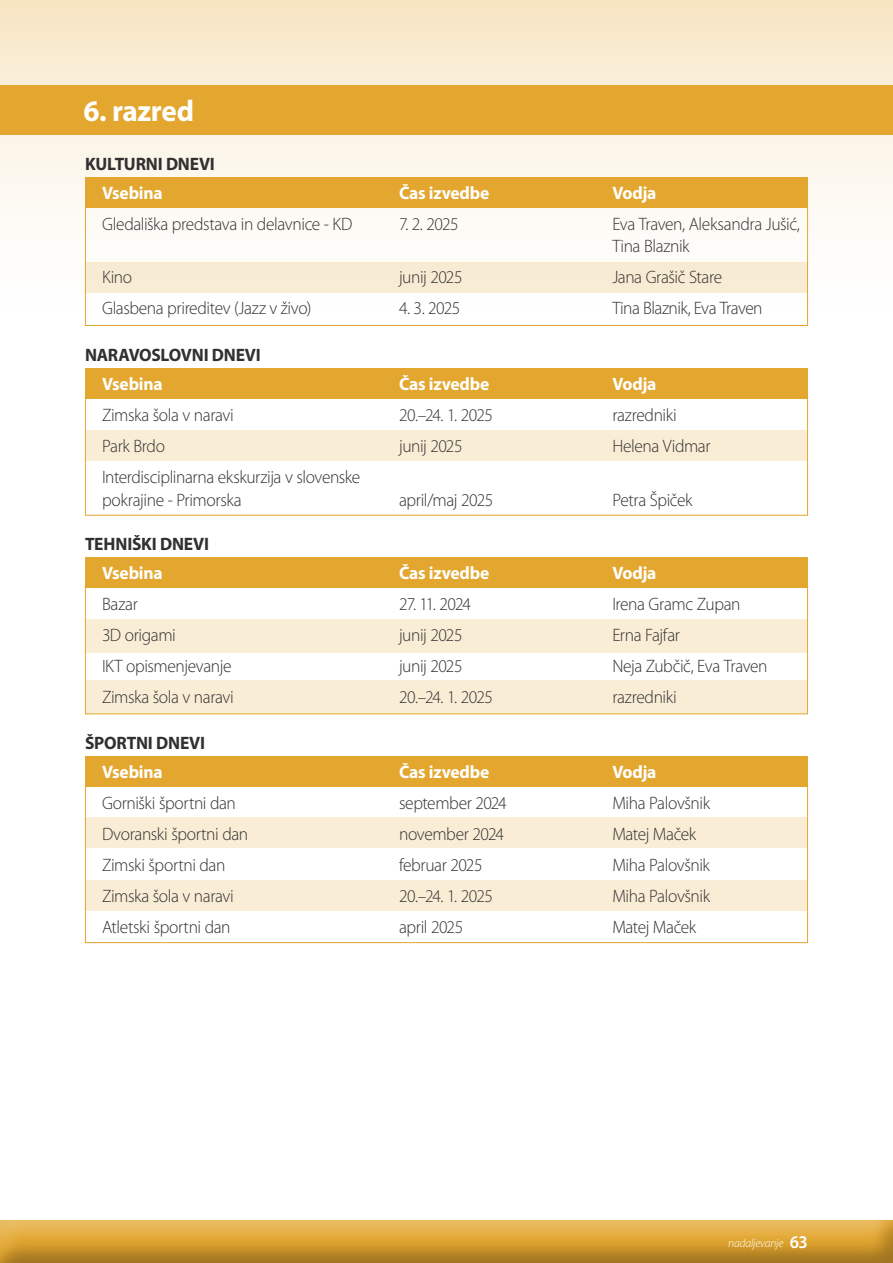
<style>
.page{position:relative;width:893px;height:1263px;background:#fff}
.page>*{position:absolute;margin:0;border:0;box-sizing:border-box;transform-origin:0 0}
.t1{font:700 30px "Myriad Pro";letter-spacing:-.015em;color:#fff}
.t2{font:300 18px/22.5px "Myriad Pro";letter-spacing:-.025em;color:#312f30}
.t3{font:700 18px "Myriad Pro";letter-spacing:-.01em;color:#fff}
.t4{font:700 18px "Myriad Pro";letter-spacing:-.01em;color:#312f30}
.t5{font:600 18px "Myriad Pro";color:#fff}
.t6{font:italic 300 12px "Myriad Pro";letter-spacing:-.02em;color:#fff}
</style>
<div class="page">
<svg style="left:0;top:0;width:893px;height:326px"></svg>
<div style="left:0;top:1218px;width:893px;height:45px;background:#231f20;opacity:.35"></div>
<div style="left:85px;top:681px;width:723px;height:33px;background:#f9edd6"></div>
<div style="left:85px;top:207px;width:723px;height:119px;border:1px solid #e3a62f"></div>
<div style="left:85px;top:262px;width:723px;height:31px;background:#f8ebd3"></div>
<div style="left:85px;top:177px;width:723px;height:30px;background:#e3a62f"></div>
<div style="left:85px;top:397px;width:723px;height:119px;border:1px solid #e3a62f"></div>
<div style="left:85px;top:430px;width:723px;height:31px;background:#f9edd6"></div>
<div style="left:85px;top:368px;width:723px;height:31px;background:#e3a62f"></div>
<div style="left:85px;top:619px;width:723px;height:34px;background:#f9edd6"></div>
<div style="left:85px;top:557px;width:723px;height:31px;background:#e3a62f"></div>
<div style="left:85px;top:785px;width:723px;height:158px;border:1px solid #e3a62f"></div>
<div style="left:85px;top:880px;width:723px;height:31px;background:#f9edd6"></div>
<div style="left:85px;top:817px;width:723px;height:31px;background:#f9edd6"></div>
<div style="left:85px;top:756px;width:723px;height:30px;background:#e3a62f"></div>
<div style="left:0;top:85px;width:893px;height:50px;background:#e3a62f"></div>
<p class="t1" style="left:83px;top:92px;width:112px">6. razred</p>
<p class="t4" style="left:85px;top:152px;width:131px">KULTURNI DNEVI</p>
<p class="t3" style="left:102px;top:181px;width:62px">Vsebina</p>
<p class="t3" style="left:399px;top:181px;width:92px">Čas izvedbe</p>
<p class="t3" style="left:612px;top:181px;width:46px">Vodja</p>
<p class="t2" style="left:102px;top:212px;width:252px">Gledališka predstava in delavnice - KD</p>
<p class="t2" style="left:399px;top:212px;width:61px">7. 2. 2025</p>
<p class="t2" style="left:612px;top:212px;width:189px">Eva Traven, Aleksandra Jušić,<br>Tina Blaznik</p>
<p class="t2" style="left:102px;top:266px;width:32px">Kino</p>
<p class="t2" style="left:399px;top:266px;width:65px">junij 2025</p>
<p class="t2" style="left:612px;top:266px;width:111px">Jana Grašič Stare</p>
<p class="t2" style="left:102px;top:297px;width:211px">Glasbena prireditev (Jazz v živo)</p>
<p class="t2" style="left:399px;top:297px;width:63px">4. 3. 2025</p>
<p class="t2" style="left:612px;top:297px;width:152px">Tina Blaznik, Eva Traven</p>
<p class="t4" style="left:85px;top:344px;width:177px">NARAVOSLOVNI DNEVI</p>
<p class="t3" style="left:102px;top:372px;width:62px">Vsebina</p>
<p class="t3" style="left:399px;top:372px;width:92px">Čas izvedbe</p>
<p class="t3" style="left:612px;top:372px;width:46px">Vodja</p>
<p class="t2" style="left:102px;top:404px;width:133px">Zimska šola v naravi</p>
<p class="t2" style="left:399px;top:404px;width:95px">20.–24. 1. 2025</p>
<p class="t2" style="left:612px;top:404px;width:66px">razredniki</p>
<p class="t2" style="left:102px;top:435px;width:64px">Park Brdo</p>
<p class="t2" style="left:399px;top:435px;width:65px">junij 2025</p>
<p class="t2" style="left:612px;top:435px;width:100px">Helena Vidmar</p>
<p class="t2" style="left:102px;top:466px;width:260px">Interdisciplinarna ekskurzija v slovenske pokrajine - Primorska</p>
<p class="t2" style="left:399px;top:488px;width:96px">april/maj 2025</p>
<p class="t2" style="left:612px;top:488px;width:82px">Petra Špiček</p>
<p class="t4" style="left:85px;top:533px;width:125px">TEHNIŠKI DNEVI</p>
<p class="t3" style="left:102px;top:561px;width:62px">Vsebina</p>
<p class="t3" style="left:399px;top:561px;width:92px">Čas izvedbe</p>
<p class="t3" style="left:612px;top:561px;width:46px">Vodja</p>
<p class="t2" style="left:102px;top:593px;width:37px">Bazar</p>
<p class="t2" style="left:399px;top:593px;width:73px">27. 11. 2024</p>
<p class="t2" style="left:612px;top:593px;width:130px">Irena Gramc Zupan</p>
<p class="t2" style="left:102px;top:624px;width:75px">3D origami</p>
<p class="t2" style="left:399px;top:624px;width:65px">junij 2025</p>
<p class="t2" style="left:612px;top:624px;width:69px">Erna Fajfar</p>
<p class="t2" style="left:102px;top:655px;width:131px">IKT opismenjevanje</p>
<p class="t2" style="left:399px;top:655px;width:65px">junij 2025</p>
<p class="t2" style="left:612px;top:655px;width:157px">Neja Zubčič, Eva Traven</p>
<p class="t2" style="left:102px;top:686px;width:133px">Zimska šola v naravi</p>
<p class="t2" style="left:399px;top:686px;width:95px">20.–24. 1. 2025</p>
<p class="t2" style="left:612px;top:686px;width:66px">razredniki</p>
<p class="t4" style="left:85px;top:731px;width:122px">ŠPORTNI DNEVI</p>
<p class="t3" style="left:102px;top:760px;width:62px">Vsebina</p>
<p class="t3" style="left:399px;top:760px;width:92px">Čas izvedbe</p>
<p class="t3" style="left:612px;top:760px;width:46px">Vodja</p>
<p class="t2" style="left:102px;top:791px;width:135px">Gorniški športni dan</p>
<p class="t2" style="left:399px;top:791px;width:109px">september 2024</p>
<p class="t2" style="left:612px;top:791px;width:99px">Miha Palovšnik</p>
<p class="t2" style="left:102px;top:822px;width:148px">Dvoranski športni dan</p>
<p class="t2" style="left:399px;top:822px;width:106px">november 2024</p>
<p class="t2" style="left:612px;top:822px;width:85px">Matej Maček</p>
<p class="t2" style="left:102px;top:853px;width:125px">Zimski športni dan</p>
<p class="t2" style="left:399px;top:853px;width:85px">februar 2025</p>
<p class="t2" style="left:612px;top:853px;width:99px">Miha Palovšnik</p>
<p class="t2" style="left:102px;top:884px;width:133px">Zimska šola v naravi</p>
<p class="t2" style="left:399px;top:884px;width:95px">20.–24. 1. 2025</p>
<p class="t2" style="left:612px;top:884px;width:99px">Miha Palovšnik</p>
<p class="t2" style="left:102px;top:915px;width:130px">Atletski športni dan</p>
<p class="t2" style="left:399px;top:915px;width:66px">april 2025</p>
<p class="t2" style="left:612px;top:915px;width:85px">Matej Maček</p>
<p class="t6" style="left:728px;top:1235px;width:56px">nadaljevanje</p>
<p class="t5" style="left:790px;top:1231px;width:20px">63</p>
</div>
